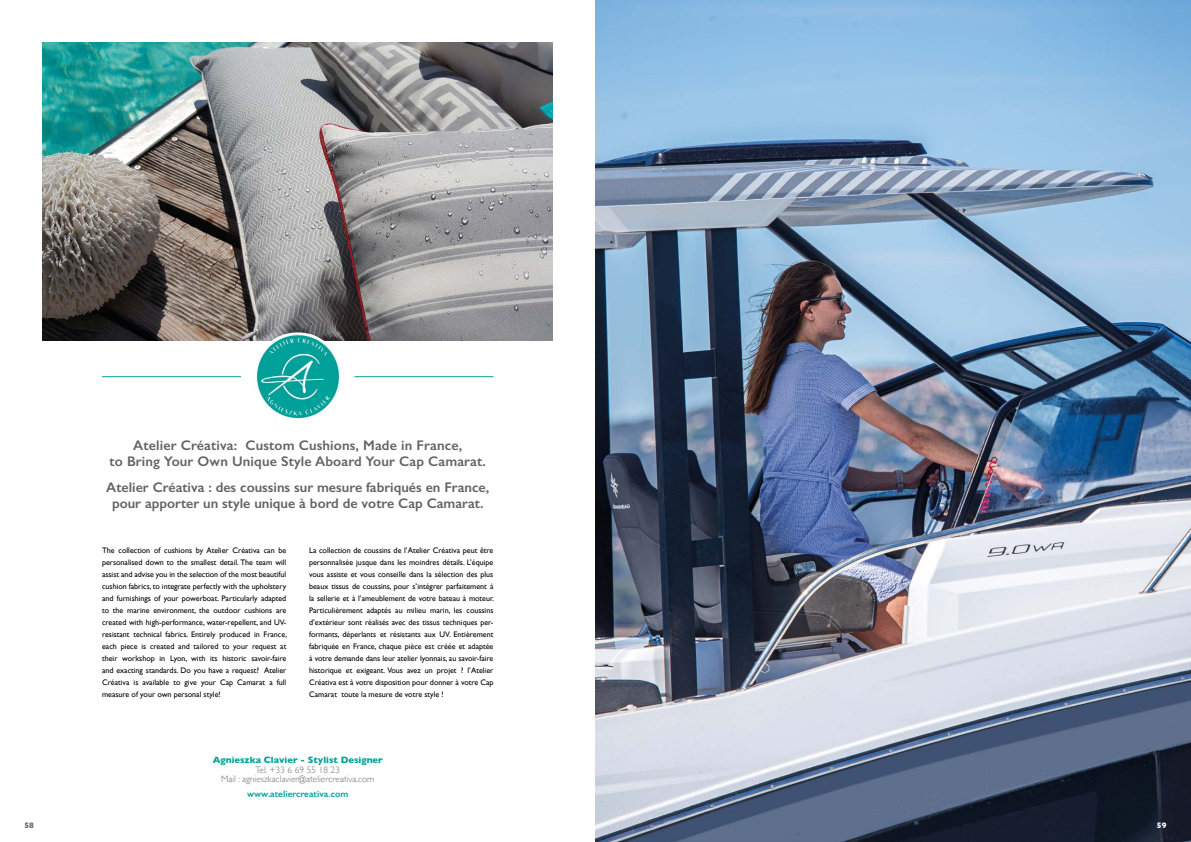
<style>
.page{position:relative;width:1191px;height:842px;background:#fff}
.page>*{position:absolute;margin:0;border:0;box-sizing:border-box;transform-origin:0 0}
.t1{font:600 14px/16.8px "Gill Sans";color:#646363;text-align:center}
.t2{font:300 9.4px/9.9px "Gill Sans";color:#706f6f;text-align:center}
.t3{font:700 9.4px "Gill Sans";color:#00a199}
.t4{font:600 9.4px "Gill Sans";color:#00a199}
.t5{font:8px/12px "Gill Sans";color:#000;text-align:justify}
.t6{font:700 8px "Gill Sans";color:#646363}
.t7{font:700 8px "Gill Sans";color:#fff}
</style>
<div class="page">
<img style="left:43px;top:43px;width:510px;height:297px">
<img style="left:595px;top:0;width:596px;height:842px">
<img style="left:255px;top:334px;width:85px;height:85px">
<hr style="left:102px;top:376px;width:139px;height:1px;background:#00a199">
<hr style="left:354px;top:376px;width:139px;height:1px;background:#00a199">
<h1 class="t1" style="left:109px;top:436px;width:378px">Atelier Créativa: Custom Cushions, Made in France,<br>to Bring Your Own Unique Style Aboard Your Cap Camarat.</h1>
<h1 class="t1" style="left:106px;top:478px;width:384px">Atelier Créativa : des coussins sur mesure fabriqués en France, pour apporter un style unique à bord de votre Cap Camarat.</h1>
<p class="t5" style="left:102px;top:544px;width:187px">The collection of cushions by Atelier Créativa can be personalised down to the smallest detail. The team will assist and advise you in the selection of the most beautiful cushion fabrics, to integrate perfectly with the upholstery and furnishings of your powerboat. Particularly adapted to the marine environment, the outdoor cushions are created with high-performance, water-repellent, and UV&shy;resistant technical fabrics. Entirely produced in France, each piece is created and tailored to your request at their workshop in Lyon, with its historic savoir-faire and exacting standards. Do you have a request? Atelier Créativa is available to give your Cap Camarat a full measure of your own personal style!</p>
<p class="t5" style="left:309px;top:544px;width:187px">La collection de coussins de l’Atelier Créativa peut être personnalisée jusque dans les moindres détails. L’équipe vous assiste et vous conseille dans la sélection des plus beaux tissus de coussins, pour s’intégrer parfaitement à la sellerie et à l’ameublement de votre bateau à moteur.<br>Particulièrement adaptés au milieu marin, les coussins d’extérieur sont réalisés avec des tissus techniques per&shy;formants, déperlants et résistants aux UV. Entièrement fabriquée en France, chaque pièce est créée et adaptée à votre demande dans leur atelier lyonnais, au savoir-faire historique et exigeant. Vous avez un projet ? l’Atelier Créativa est à votre disposition pour donner à votre Cap Camarat toute la mesure de votre style !</p>
<p class="t3" style="left:213px;top:752px;width:172px">Agnieszka Clavier - Stylist Designer</p>
<p class="t2" style="left:221px;top:764px;width:155px">Tel. +33 6 69 55 18 23<br>Mail : agnieszkaclavier@ateliercreativa.com</p>
<p class="t4" style="left:247px;top:788px;width:103px">www.ateliercreativa.com</p>
<p class="t6" style="left:25px;top:818px;width:11px">58</p>
<p class="t7" style="left:1157px;top:818px;width:11px">59</p>
</div>
